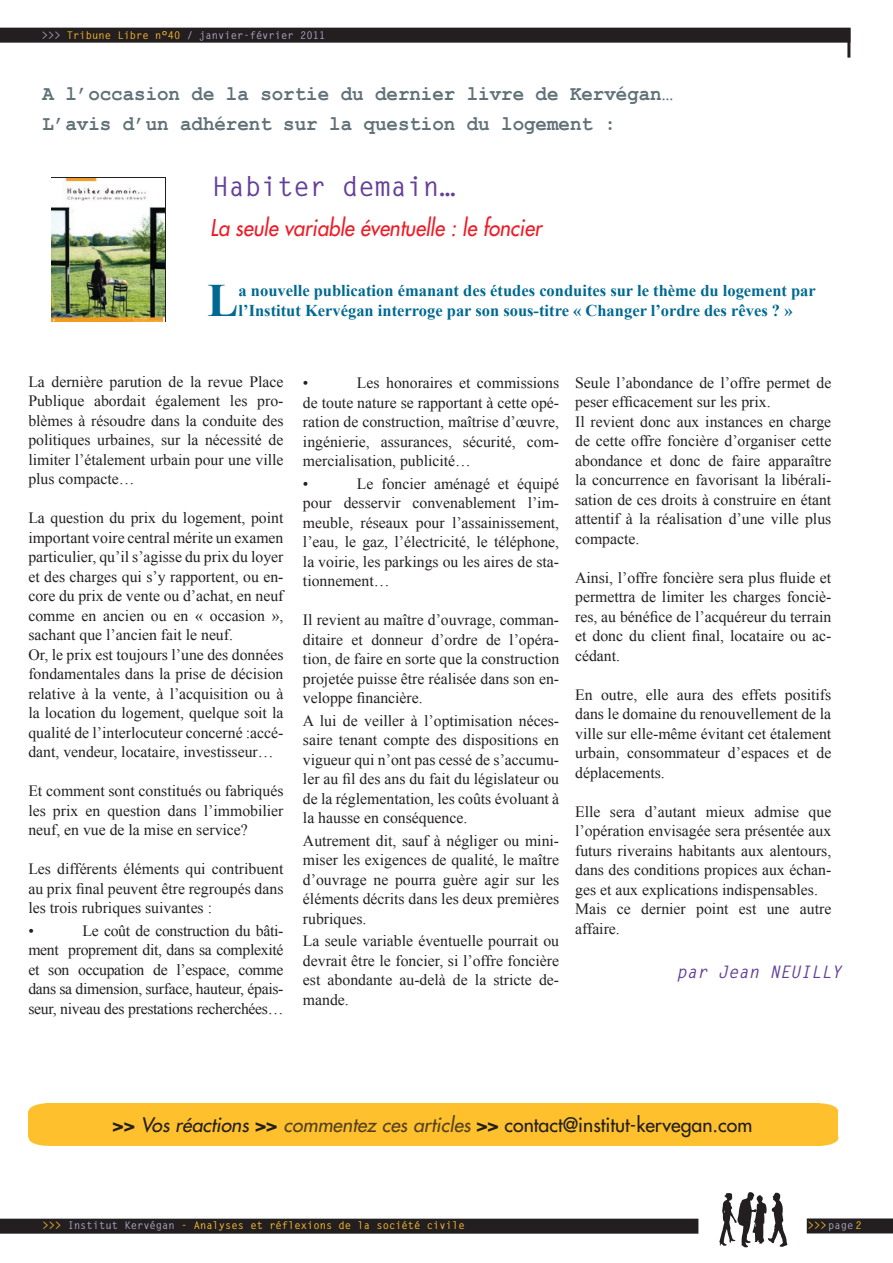
<style>
.page{position:relative;width:893px;height:1263px;background:#fff}
.page>*{position:absolute;margin:0;border:0;box-sizing:border-box;transform-origin:0 0}
.t1{font:700 46.35px "Times New Roman";color:#006991}
.t2{font:700 27px "Letter Gothic Std";color:#644099}
.t3{font:italic 22.5px "Futura";color:#ee1c27;scale:.91 1}
.t4{font:700 21px/29.8px "Courier New";color:#607178;scale:.91 1}
.t5{font:19.5px "Futura";color:#231f20}
.t6{font:italic 700 17.25px "Letter Gothic Std";color:#644099}
.t7{font:700 16.5px/19.8px "Times New Roman";color:#006991}
.t8{font:15.75px/19.5px "Times New Roman";color:#231f20;text-align:justify}
.t9{font:700 10.5px "Letter Gothic Std";color:#fec12d}
.t10{font:700 10.5px "Letter Gothic Std";color:#afa8c6}
.s1{color:#fcb728}
.s2{font-weight:800}
.s3{font-style:italic}
.s4{font-style:italic;color:#544121}
.s5{color:#afa8c6}
</style>
<div class="page">
<div style="left:0;top:1219px;width:698px;height:15px;background:#231f20"></div>
<div style="left:807px;top:1218px;width:86px;height:15px;background:#231f20"></div>
<svg style="left:719px;top:1192px;width:68px;height:56px"></svg>
<hr style="left:847px;top:28px;width:3px;height:30px;background:#231f20">
<div style="left:0;top:28px;width:850px;height:15px;background:#231f20"></div>
<img style="left:51px;top:178px;width:114px;height:143px">
<div style="left:29px;top:1103px;width:36px;height:16px;background:#fec12d;border-radius:50%"></div>
<div style="left:29px;top:1130px;width:36px;height:16px;background:#fec12d;border-radius:50%"></div>
<div style="left:802px;top:1130px;width:36px;height:16px;background:#fec12d;border-radius:50%"></div>
<div style="left:802px;top:1103px;width:36px;height:16px;background:#fec12d;border-radius:50%"></div>
<div style="left:48px;top:1135px;width:774px;height:11px;background:#fec12d"></div>
<div style="left:29px;top:1111px;width:37px;height:26px;background:#fec12d"></div>
<div style="left:45px;top:1103px;width:775px;height:11px;background:#fec12d"></div>
<div style="left:801px;top:1112px;width:37px;height:26px;background:#fec12d"></div>
<div style="left:53px;top:1109px;width:752px;height:33px;background:#fec12d"></div>
<p class="t10" style="left:42px;top:29px;width:285px">&gt;&gt;&gt; <span class="s1">Tribune Libre n°40</span> / janvier-février 2011</p>
<h3 class="t4" style="left:43px;top:78px;width:695px">A l’occasion de la sortie du dernier livre de Kervégan…<br>L’avis d’un adhérent sur la question du logement :</h3>
<h2 class="t2" style="left:213px;top:170px;width:244px">Habiter demain…</h2>
<h3 class="t3" style="left:210px;top:214px;width:366px">La seule variable éventuelle : le foncier</h3>
<h1 class="t1" style="left:208px;top:268px;width:32px">L</h1>
<p class="t7" style="left:239px;top:280px;width:579px">a nouvelle publication émanant des études conduites sur le thème du logement par l’Institut Kervégan interroge par son sous-titre « Changer l’ordre des rêves ? »</p>
<p class="t8" style="left:28px;top:371px;width:257px">La dernière parution de la revue Place Publique abordait également les pro&shy;blèmes à résoudre dans la conduite des politiques urbaines, sur la nécessité de limiter l’étalement urbain pour une ville plus compacte…</p>
<p class="t8" style="left:28px;top:508px;width:257px;text-align:left">La question du prix du logement, point important voire central mérite un examen particulier, qu’il s’agisse du prix du loyer et des charges qui s’y rapportent, ou en&shy;core du prix de vente ou d’achat, en neuf comme en ancien ou en « occasion », sachant que l’ancien fait le neuf.<br>Or, le prix est toujours l’une des données fondamentales dans la prise de décision relative à la vente, à l’acquisition ou à la location du logement, quelque soit la qualité de l’interlocuteur concerné :accé&shy;dant, vendeur, locataire, investisseur…</p>
<p class="t8" style="left:28px;top:781px;width:257px">Et comment sont constitués ou fabriqués les prix en question dans l’immobilier neuf, en vue de la mise en service?</p>
<p class="t8" style="left:28px;top:859px;width:257px">Les différents éléments qui contribuent au prix final peuvent être regroupés dans les trois rubriques suivantes :</p>
<p class="t8" style="left:28px;top:920px;width:7px">•</p>
<p class="t8" style="left:28px;top:920px;width:257px;text-indent:54px">Le coût de construction du bâti&shy;ment proprement dit, dans sa complexité et son occupation de l’espace, comme dans sa dimension, surface, hauteur, épais&shy;seur, niveau des prestations recherchées…</p>
<p class="t8" style="left:303px;top:373px;width:258px;text-indent:54px">Les honoraires et commissions de toute nature se rapportant à cette opé&shy;ration de construction, maîtrise d’œuvre, ingénierie, assurances, sécurité, com&shy;mercialisation, publicité…</p>
<p class="t8" style="left:303px;top:474px;width:7px">•</p>
<p class="t8" style="left:303px;top:373px;width:7px">•</p>
<p class="t8" style="left:303px;top:474px;width:258px;text-indent:54px">Le foncier aménagé et équipé pour desservir convenablement l’im&shy;meuble, réseaux pour l’assainissement, l’eau, le gaz, l’électricité, le téléphone, la voirie, les parkings ou les aires de sta&shy;tionnement…</p>
<p class="t8" style="left:303px;top:610px;width:258px">Il revient au maître d’ouvrage, comman&shy;ditaire et donneur d’ordre de l’opéra&shy;tion, de faire en sorte que la construction projetée puisse être réalisée dans son en&shy;veloppe financière.</p>
<p class="t8" style="left:303px;top:711px;width:258px">A lui de veiller à l’optimisation néces&shy;saire tenant compte des dispositions en vigueur qui n’ont pas cessé de s’accumu&shy;ler au fil des ans du fait du législateur ou de la réglementation, les coûts évoluant à la hausse en conséquence.</p>
<p class="t8" style="left:303px;top:831px;width:258px">Autrement dit, sauf à négliger ou mini&shy;miser les exigences de qualité, le maître d’ouvrage ne pourra guère agir sur les éléments décrits dans les deux premières rubriques.</p>
<p class="t8" style="left:303px;top:931px;width:258px">La seule variable éventuelle pourrait ou devrait être le foncier, si l’offre foncière est abondante au-delà de la stricte de&shy;mande.</p>
<p class="t8" style="left:575px;top:372px;width:258px;text-align:left">Seule l’abondance de l’offre permet de peser efficacement sur les prix.<br>Il revient donc aux instances en charge de cette offre foncière d’organiser cette abondance et donc de faire apparaître la concurrence en favorisant la libérali&shy;sation de ces droits à construire en étant attentif à la réalisation d’une ville plus compacte.</p>
<p class="t8" style="left:575px;top:567px;width:258px">Ainsi, l’offre foncière sera plus fluide et permettra de limiter les charges fonciè&shy;res, au bénéfice de l’acquéreur du terrain et donc du client final, locataire ou ac&shy;cédant.</p>
<p class="t8" style="left:575px;top:684px;width:258px">En outre, elle aura des effets positifs dans le domaine du renouvellement de la ville sur elle-même évitant cet étalement urbain, consommateur d’espaces et de déplacements.</p>
<p class="t8" style="left:575px;top:801px;width:258px;text-align:left">Elle sera d’autant mieux admise que l’opération envisagée sera présentée aux futurs riverains habitants aux alentours, dans des conditions propices aux échan&shy;ges et aux explications indispensables.<br>Mais ce dernier point est une autre affaire.</p>
<p class="t6" style="left:676px;top:961px;width:167px">par Jean NEUILLY</p>
<p class="t5" style="left:113px;top:1112px;width:641px"><span class="s2">&gt;&gt;</span> <span class="s3">Vos réactions</span> <span class="s2">&gt;&gt;</span> <span class="s4">commentez ces articles</span> <span class="s2">&gt;&gt;</span> contact@institut-kervegan.com</p>
<p class="t9" style="left:43px;top:1219px;width:424px">&gt;&gt;&gt; <span class="s5">Institut Kervégan</span> - Analyses et réflexions de la société civile</p>
<p class="t9" style="left:808px;top:1219px;width:55px">&gt;&gt;&gt;<span class="s5">page</span> 2</p>
</div>
